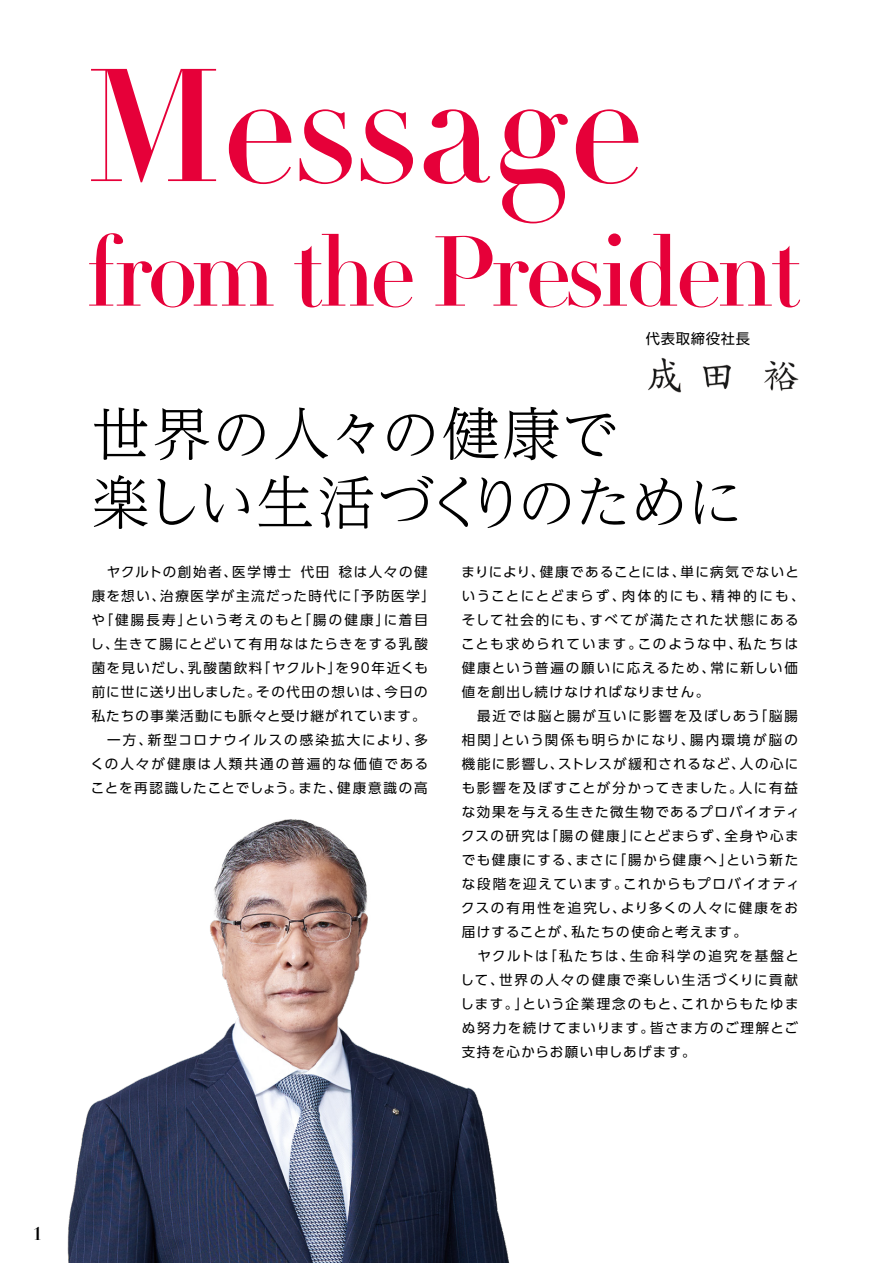
<style>
.page{position:relative;width:893px;height:1263px;background:#fff}
.page>*{position:absolute;margin:0;border:0;box-sizing:border-box;transform-origin:0 0}
.t1{font:157.5px "Didot LT Pro Headline";color:#e60039}
.t2{font:97.5px "Didot LT Pro Headline";letter-spacing:-.045em;color:#e60039}
.t3{font:300 58.05px/68.6px "UD Reimin Pro";letter-spacing:-.03em;color:#000}
.t4{font:700 18px "Didot LT Std";color:#000}
.t5{font:14.25px "UD Shin Go Pro";letter-spacing:.05em;color:#000}
.t6{font:13.5px/24px "UD Shin Go Pro";letter-spacing:.11em;color:#000}
</style>
<div class="page">
<hr style="left:892px;top:0;width:1px;height:1263px;background:#242d5f">
<img style="left:67px;top:819px;width:443px;height:444px">
<img style="left:648px;top:357px;width:151px;height:36px">
<h1 class="t1" style="left:85px;top:29px;width:558px">Message</h1>
<h2 class="t2" style="left:85px;top:212px;width:717px">from the President</h2>
<p class="t5" style="left:646px;top:327px;width:106px">代表取締役社長</p>
<h3 class="t3" style="left:92px;top:397px;width:654px">世界の人々の健康で<br>楽しい生活づくりのために</h3>
<p class="t6" style="left:90px;top:559px;width:346px">　ヤクルトの創始者、医学博士 代田 稔は人々の健康を想い、治療医学が主流だった時代に「予防医学」や「健腸長寿」という考えのもと「腸の健康」に着目し、生きて腸にとどいて有用なはたらきをする乳酸菌を見いだし、乳酸菌飲料「ヤクルト」を90年近くも前に世に送り出しました。その代田の想いは、今日の私たちの事業活動にも脈々と受け継がれています。　一方、新型コロナウイルスの感染拡大により、多くの人々が健康は人類共通の普遍的な価値であることを再認識したことでしょう。また、健康意識の高</p>
<p class="t6" style="left:461px;top:559px;width:345px">まりにより、健康であることには、単に病気でないということにとどまらず、肉体的にも、精神的にも、そして社会的にも、すべてが満たされた状態にあることも求められています。このような中、私たちは健康という普遍の願いに応えるため、常に新しい価値を創出し続けなければなりません。<br>　最近では脳と腸が互いに影響を及ぼしあう「脳腸相関」という関係も明らかになり、腸内環境が脳の機能に影響し、ストレスが緩和されるなど、人の心にも影響を及ぼすことが分かってきました。人に有益な効果を与える生きた微生物であるプロバイオティクスの研究は「腸の健康」にとどまらず、全身や心までも健康にする、まさに「腸から健康へ」という新たな段階を迎えています。これからもプロバイオティクスの有用性を追究し、より多くの人々に健康をお届けすることが、私たちの使命と考えます。<br>　ヤクルトは「私たちは、生命科学の追究を基盤として、世界の人々の健康で楽しい生活づくりに貢献します。」という企業理念のもと、これからもたゆまぬ努力を続けてまいります。皆さま方のご理解とご支持を心からお願い申しあげます。</p>
<h3 class="t4" style="left:33px;top:1222px;width:12px">1</h3>
</div>
